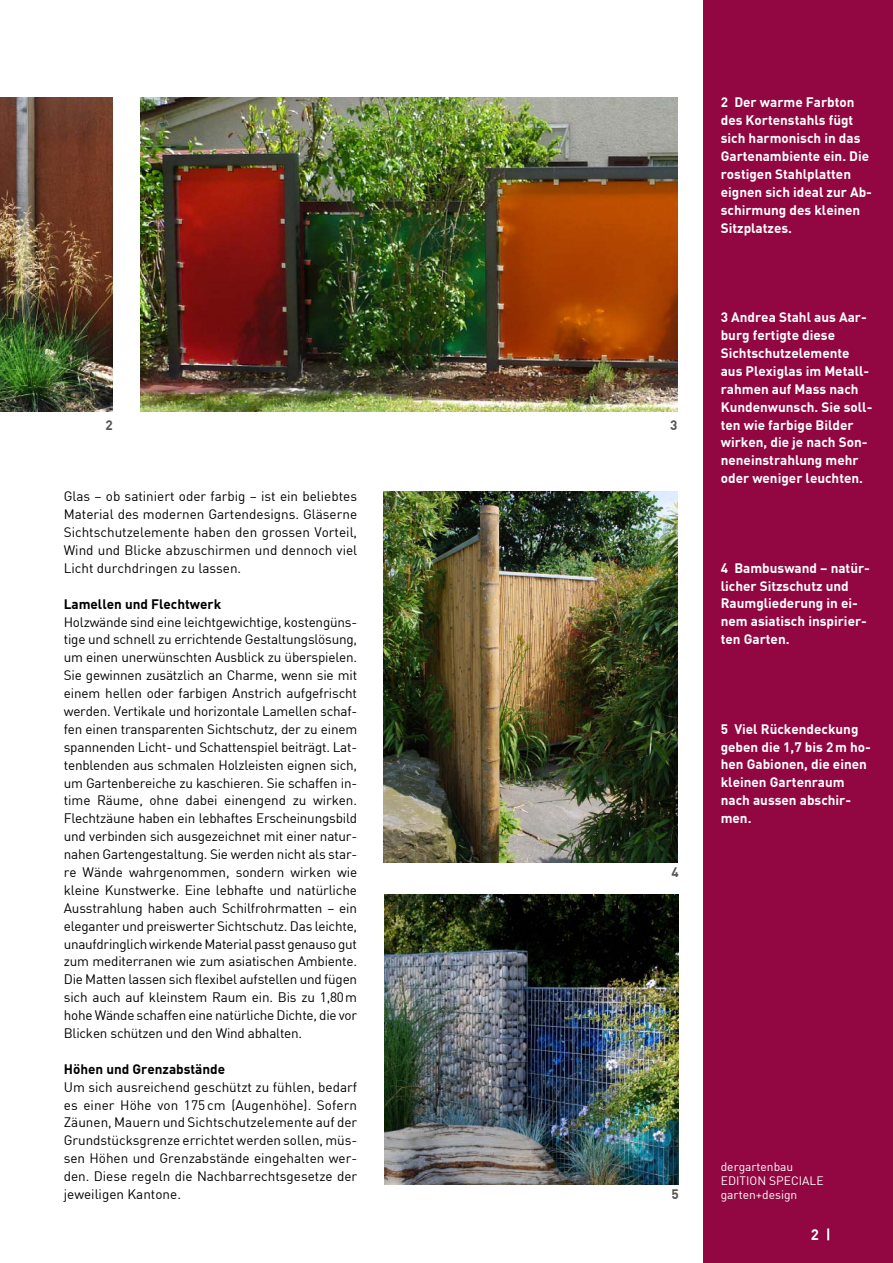
<style>
.page{position:relative;width:893px;height:1263px;background:#fff}
.page>*{position:absolute;margin:0;border:0;box-sizing:border-box;transform-origin:0 0}
.t1{font:700 15px "DIN Offc Pro";color:#fff}
.t2{font:13.5px/17.9px "DIN Offc Pro";color:#000;text-align:justify}
.t3{font:700 13.5px/17.9px "DIN Offc Pro";color:#fff}
.t4{font:700 13.5px "DIN Offc Pro";color:#000}
.t5{font:700 13.5px "DIN Offc Pro";color:#565655}
.t6{font:12px/14.4px "DIN Offc Pro";color:#fff}
</style>
<div class="page">
<div style="left:704px;top:0;width:189px;height:1263px;background:#920641"></div>
<svg style="left:827px;top:1228px;width:2px;height:12px"></svg>
<img style="left:0;top:98px;width:113px;height:313px">
<img style="left:140px;top:98px;width:537px;height:313px">
<img style="left:384px;top:492px;width:293px;height:371px">
<img style="left:385px;top:894px;width:293px;height:291px">
<p class="t5" style="left:105px;top:414px;width:9px">2</p>
<p class="t2" style="left:64px;top:486px;width:295px">Glas – ob satiniert oder farbig – ist ein beliebtes Material des modernen Gartendesigns. Gläserne Sichtschutzelemente haben den grossen Vorteil, Wind und Blicke abzuschirmen und dennoch viel Licht durchdringen zu lassen.</p>
<p class="t4" style="left:64px;top:592px;width:159px">Lamellen und Flechtwerk</p>
<p class="t2" style="left:64px;top:611px;width:295px">Holzwände sind eine leichtgewichtige, kostengüns&shy;tige und schnell zu errichtende Gestaltungslösung, um einen unerwünschten Ausblick zu überspielen.<br>Sie gewinnen zusätzlich an Charme, wenn sie mit einem hellen oder farbigen Anstrich aufgefrischt werden. Vertikale und horizontale Lamellen schaf&shy;fen einen transparenten Sichtschutz, der zu einem spannenden Licht- und Schattenspiel beiträgt. Lat&shy;tenblenden aus schmalen Holzleisten eignen sich, um Gartenbereiche zu kaschieren. Sie schaffen in&shy;time Räume, ohne dabei einengend zu wirken.<br>Flechtzäune haben ein lebhaftes Erscheinungsbild und verbinden sich ausgezeichnet mit einer natur&shy;nahen Gartengestaltung. Sie werden nicht als star&shy;re Wände wahrgenommen, sondern wirken wie kleine Kunstwerke. Eine lebhafte und natürliche Ausstrahlung haben auch Schilfrohrmatten – ein eleganter und preiswerter Sichtschutz. Das leichte, unaufdringlich wirkende Material passt genauso gut zum mediterranen wie zum asiatischen Ambiente.<br>Die Matten lassen sich flexibel aufstellen und fügen sich auch auf kleinstem Raum ein. Bis zu 1,80m hohe Wände schaffen eine natürliche Dichte, die vor Blicken schützen und den Wind abhalten.</p>
<p class="t4" style="left:64px;top:1058px;width:163px">Höhen und Grenzabstände</p>
<p class="t2" style="left:64px;top:1076px;width:295px">Um sich ausreichend geschützt zu fühlen, bedarf es einer Höhe von 175 cm (Augenhöhe). Sofern Zäunen, Mauern und Sichtschutzelemente auf der Grundstücksgrenze errichtet werden sollen, müs&shy;sen Höhen und Grenzabstände eingehalten wer&shy;den. Diese regeln die Nachbarrechtsgesetze der jeweiligen Kantone.</p>
<p class="t5" style="left:670px;top:414px;width:9px">3</p>
<p class="t5" style="left:671px;top:861px;width:9px">4</p>
<p class="t3" style="left:721px;top:92px;width:153px">2 Der warme Farbton des Kortenstahls fügt sich harmonisch in das<br>Gartenambiente ein. Die rostigen Stahlplatten eignen sich ideal zur Ab&shy;schirmung des kleinen<br>Sitzplatzes.</p>
<p class="t3" style="left:721px;top:307px;width:153px">3 Andrea Stahl aus Aar&shy;burg fertigte diese<br>Sichtschutzelemente aus Plexiglas im Metall&shy;rahmen auf Mass nach<br>Kundenwunsch. Sie soll&shy;ten wie farbige Bilder wirken, die je nach Son&shy;neneinstrahlung mehr oder weniger leuchten.</p>
<p class="t3" style="left:721px;top:557px;width:151px">4 Bambuswand – natür&shy;licher Sitzschutz und<br>Raumgliederung in ei&shy;nem asiatisch inspirier&shy;ten Garten.</p>
<p class="t3" style="left:721px;top:718px;width:152px">5 Viel Rückendeckung geben die 1,7 bis 2m ho&shy;hen Gabionen, die einen kleinen Gartenraum nach aussen abschir&shy;men.</p>
<p class="t5" style="left:671px;top:1183px;width:9px">5</p>
<p class="t6" style="left:721px;top:1158px;width:104px">dergartenbau<br>EDITION SPECIALE garten+design</p>
<p class="t1" style="left:811px;top:1222px;width:10px">2</p>
</div>
